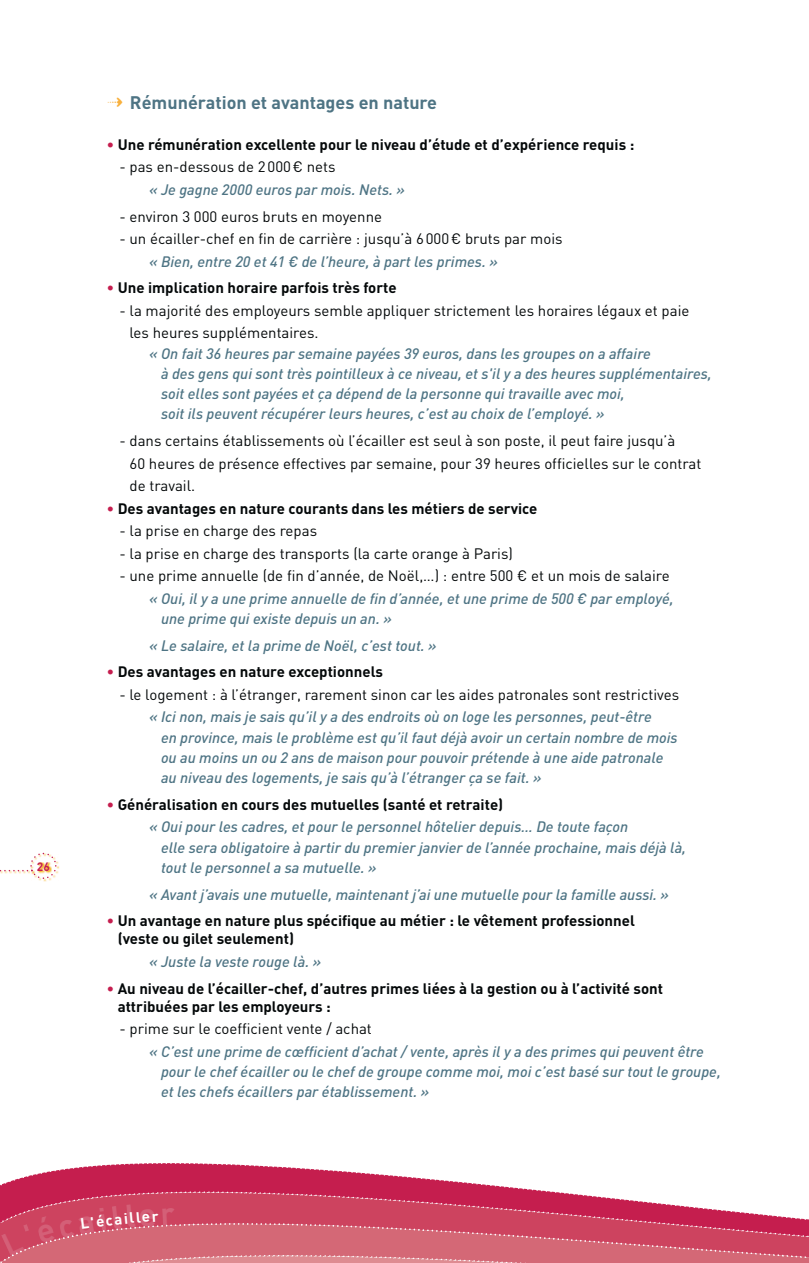
<style>
.page{position:relative;width:809px;height:1263px;background:#fff}
.page>*{position:absolute;margin:0;border:0;box-sizing:border-box;transform-origin:0 0}
.t1{font:700 18px "DIN";color:#4e7484}
.t2{font:italic 500 15px/20.2px "DIN";color:#4e7484}
.t3{font:15px/22.5px "DIN";color:#040809}
.t4{font:700 15px/18px "DIN";color:#040809}
.t5{font:700 12px "DIN";color:#c51e4e}
.s1{font-family:"Distro II Bats";font-weight:400;color:#f8b03d}
.s2{font-weight:400;color:#c51e4f}
.s3{font-weight:400;font-style:normal;color:#c51e4f}
.s4{font-weight:700;font-style:normal;color:#040809}
</style>
<div class="page">
<svg style="left:0;top:1163px;width:808px;height:100px"></svg>
<img style="left:39px;top:861px;width:21px;height:21px">
<svg style="left:0;top:852px;width:57px;height:28px"></svg>
<img style="left:38px;top:862px;width:14px;height:11px">
<svg style="left:808px;top:1219px;width:1px;height:44px"></svg>
<svg style="left:1px;top:1224px;width:28px;height:32px"></svg>
<svg style="left:35px;top:1204px;width:141px;height:40px;background:#cf5067"></svg>
<p class="t5" style="left:37px;top:862px;width:15px">26</p>
<p class="t1" style="left:107px;top:96px;width:332px"><span class="s1">n</span> Rémunération et avantages en nature</p>
<p class="t4" style="left:107px;top:137px;width:529px"><span class="s2">•</span> Une rémunération excellente pour le niveau d’étude et d’expérience requis :</p>
<p class="t3" style="left:119px;top:157px;width:218px">- pas en-dessous de 2 000 € nets</p>
<p class="t2" style="left:149px;top:181px;width:257px">« Je gagne 2000 euros par mois. Nets. »</p>
<p class="t3" style="left:119px;top:207px;width:264px">- environ 3 000 euros bruts en moyenne</p>
<p class="t3" style="left:119px;top:229px;width:444px">- un écailler-chef en fin de carrière : jusqu’à 6 000 € bruts par mois</p>
<p class="t2" style="left:149px;top:252px;width:350px">« Bien, entre 20 et 41 € de l’heure, à part les primes. »</p>
<p class="t4" style="left:107px;top:280px;width:291px"><span class="s2">•</span> Une implication horaire parfois très forte</p>
<p class="t3" style="left:129px;top:301px;width:561px;text-indent:-10px">- la majorité des employeurs semble appliquer strictement les horaires légaux et paie les heures supplémentaires.</p>
<p class="t2" style="left:161px;top:344px;width:552px;text-indent:-12px">« On fait 36 heures par semaine payées 39 euros, dans les groupes on a affaire<br>à des gens qui sont très pointilleux à ce niveau, et s'il y a des heures supplémentaires, soit elles sont payées et ça dépend de la personne qui travaille avec moi,<br>soit ils peuvent récupérer leurs heures, c’est au choix de l’employé. »</p>
<p class="t3" style="left:129px;top:431px;width:573px;text-indent:-10px">- dans certains établissements où l’écailler est seul à son poste, il peut faire jusqu’à<br>60 heures de présence effectives par semaine, pour 39 heures officielles sur le contrat de travail.</p>
<p class="t4" style="left:107px;top:500px;width:432px"><span class="s2">•</span> Des avantages en nature courants dans les métiers de service</p>
<p class="t3" style="left:119px;top:521px;width:199px">- la prise en charge des repas</p>
<p class="t3" style="left:119px;top:544px;width:395px">- la prise en charge des transports (la carte orange à Paris)</p>
<p class="t3" style="left:119px;top:566px;width:551px">- une prime annuelle (de fin d’année, de Noël,…) : entre 500 € et un mois de salaire</p>
<p class="t2" style="left:161px;top:589px;width:514px;text-indent:-12px">« Oui, il y a une prime annuelle de fin d’année, et une prime de 500 € par employé, une prime qui existe depuis un an. »</p>
<p class="t2" style="left:149px;top:636px;width:289px">« Le salaire, et la prime de Noël, c’est tout. »</p>
<p class="t4" style="left:107px;top:664px;width:278px"><span class="s2">•</span> Des avantages en nature exceptionnels</p>
<p class="t3" style="left:119px;top:685px;width:561px">- le logement : à l’étranger, rarement sinon car les aides patronales sont restrictives</p>
<p class="t2" style="left:161px;top:708px;width:518px;text-indent:-12px">« Ici non, mais je sais qu’il y a des endroits où on loge les personnes, peut-être<br>en province, mais le problème est qu’il faut déjà avoir un certain nombre de mois ou au moins un ou 2 ans de maison pour pouvoir prétende à une aide patronale au niveau des logements, je sais qu’à l’étranger ça se fait. »</p>
<p class="t2" style="left:149px;top:794px;width:480px;line-height:22.5px;text-indent:-43px"><span class="s3">•</span> <span class="s4">Généralisation en cours des mutuelles (santé et retraite)<br></span>« Oui pour les cadres, et pour le personnel hôtelier depuis… De toute façon</p>
<p class="t2" style="left:161px;top:838px;width:526px">elle sera obligatoire à partir du premier janvier de l’année prochaine, mais déjà là, tout le personnel a sa mutuelle. »</p>
<p class="t2" style="left:149px;top:885px;width:521px">« Avant j’avais une mutuelle, maintenant j’ai une mutuelle pour la famille aussi. »</p>
<p class="t4" style="left:118px;top:913px;width:518px;text-indent:-11px"><span class="s2">•</span> Un avantage en nature plus spécifique au métier : le vêtement professionnel (veste ou gilet seulement)</p>
<p class="t2" style="left:149px;top:953px;width:173px">« Juste la veste rouge là. »</p>
<p class="t4" style="left:118px;top:980px;width:547px;text-indent:-11px"><span class="s2">•</span> Au niveau de l’écailler-chef, d’autres primes liées à la gestion ou à l’activité sont attribuées par les employeurs :</p>
<p class="t3" style="left:119px;top:1019px;width:254px">- prime sur le coefficient vente / achat</p>
<p class="t2" style="left:161px;top:1042px;width:561px;text-indent:-12px">« C’est une prime de cœfficient d’achat / vente, après il y a des primes qui peuvent être pour le chef écailler ou le chef de groupe comme moi, moi c’est basé sur tout le groupe, et les chefs écaillers par établissement. »</p>
</div>
